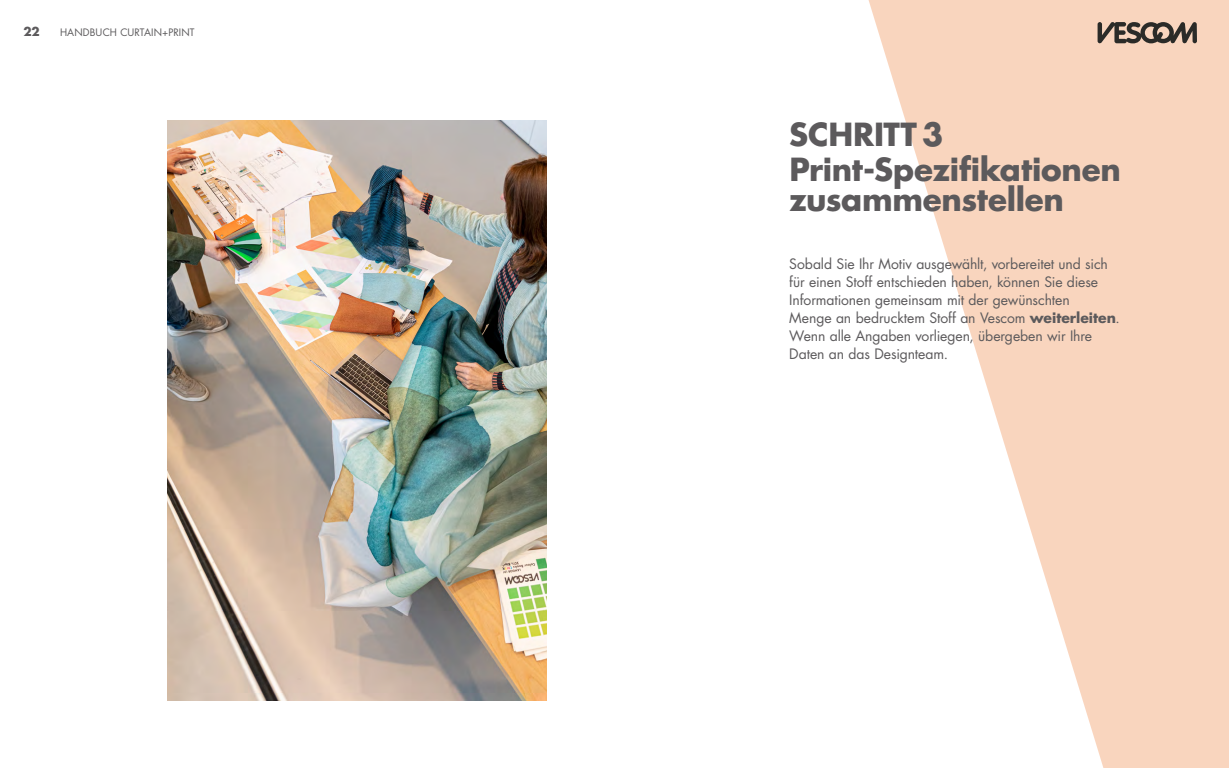
<style>
.page{position:relative;width:1229px;height:768px;background:#fff}
.page>*{position:absolute;margin:0;border:0;box-sizing:border-box;transform-origin:0 0}
.t1{font:700 31px/35px "Futura CESQUARE4";letter-spacing:-.01em;color:#5c5a5c}
.t2{font:14px/18px "Futura CE";letter-spacing:-.005em;color:#5c5a5c}
.t3{font:700 12px "Futura CESQUARE4";color:#5c5a5c}
.t4{font:10px "Futura CE";letter-spacing:.01em;color:#5c5a5c}
.s1{font-family:"Futura CESQUARE4";font-weight:700}
</style>
<div class="page">
<img style="left:167px;top:120px;width:380px;height:580px">
<svg style="left:868px;top:0;width:361px;height:768px;fill:#f9d5be"></svg>
<svg style="left:1097px;top:22px;width:100px;height:22px;background:#837368"></svg>
<p class="t3" style="left:23px;top:23px;width:18px">22</p>
<p class="t4" style="left:60px;top:26px;width:136px">HANDBUCH CURTAIN+PRINT</p>
<h1 class="t1" style="left:789px;top:115px;width:333px">SCHRITT 3<br>Print-Spezifikationen</h1>
<h1 class="t1" style="left:789px;top:180px;width:276px">zusammenstellen</h1>
<p class="t2" style="left:789px;top:255px;width:332px">Sobald Sie Ihr Motiv ausgewählt, vorbereitet und sich für einen Stoff entschieden haben, können Sie diese Informationen gemeinsam mit der gewünschten<br>Menge an bedrucktem Stoff an Vescom <span class="s1">weiterleiten</span>.<br>Wenn alle Angaben vorliegen, übergeben wir Ihre Daten an das Designteam.</p>
</div>
